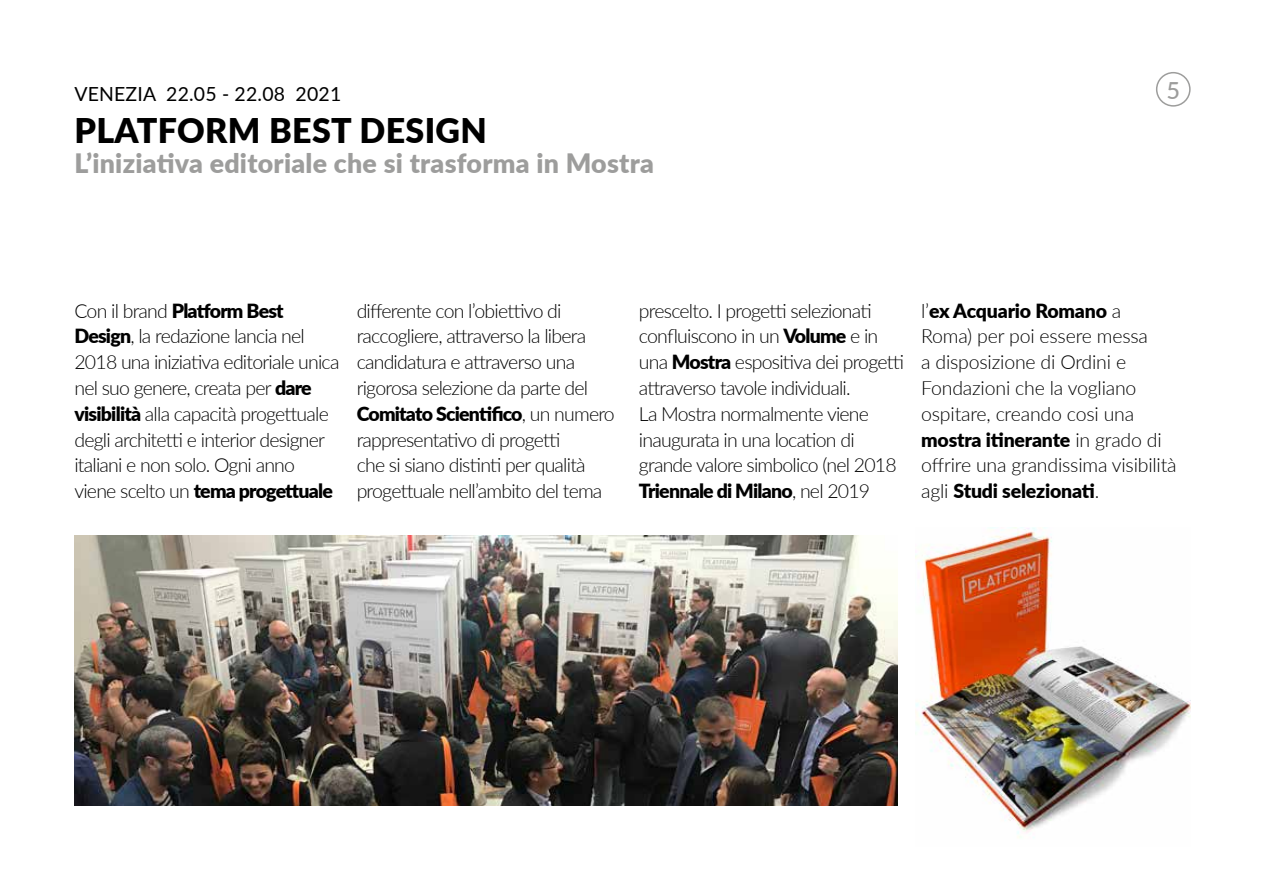
<style>
.page{position:relative;width:1263px;height:893px;background:#fff}
.page>*{position:absolute;margin:0;border:0;box-sizing:border-box;transform-origin:0 0}
.t1{font:900 34.05px "Lato";letter-spacing:.01em;color:#000}
.t2{font:900 26.7px "Lato";letter-spacing:.01em;color:#9d9d9c}
.t3{font:500 23.55px "Lato";color:#9d9d9c}
.t4{font:300 19.5px/25.8px "Lato";letter-spacing:-.04em;color:#000}
.t5{font:300 19.5px/25.8px "Lato";letter-spacing:-.01em;color:#000}
.t6{font:19.5px "Lato";letter-spacing:.01em;color:#000}
.s1{font-weight:900}
</style>
<div class="page">
<img style="left:915px;top:527px;width:276px;height:311px">
<div style="left:1156px;top:72px;width:34px;height:35px;border:2px solid #9d9d9c;border-radius:50%"></div>
<img style="left:74px;top:536px;width:823px;height:270px">
<p class="t6" style="left:74px;top:80px;width:268px">VENEZIA 22.05 - 22.08 2021</p>
<h1 class="t1" style="left:74px;top:105px;width:414px">PLATFORM BEST DESIGN</h1>
<h2 class="t2" style="left:74px;top:143px;width:581px">L’iniziativa editoriale che si trasforma in Mostra</h2>
<p class="t3" style="left:1166px;top:73px;width:15px">5</p>
<p class="t4" style="left:74px;top:297px;width:267px">Con il brand <span class="s1">Platform Best Design</span>, la redazione lancia nel 2018 una iniziativa editoriale unica nel suo genere, creata per <span class="s1">dare visibilità</span> alla capacità progettuale degli architetti e interior designer italiani e non solo. Ogni anno viene scelto un <span class="s1">tema progettuale</span></p>
<p class="t4" style="left:357px;top:297px;width:260px">differente con l’obiettivo di raccogliere, attraverso la libera candidatura e attraverso una rigorosa selezione da parte del<br><span class="s1">Comitato Scientifico</span>, un numero rappresentativo di progetti<br>che si siano distinti per qualità progettuale nell’ambito del tema</p>
<p class="t4" style="left:639px;top:297px;width:267px">prescelto. I progetti selezionati confluiscono in un <span class="s1">Volume</span> e in una <span class="s1">Mostra</span> espositiva dei progetti attraverso tavole individuali.<br>La Mostra normalmente viene inaugurata in una location di grande valore simbolico (nel 2018<br><span class="s1">Triennale di Milano</span>, nel 2019</p>
<p class="t5" style="left:921px;top:297px;width:257px">l’<span class="s1">ex Acquario Romano</span> a<br>Roma) per poi essere messa<br>a disposizione di Ordini e<br>Fondazioni che la vogliano ospitare, creando cosi una <span class="s1">mostra itinerante</span> in grado di offrire una grandissima visibilità agli <span class="s1">Studi selezionati</span>.</p>
</div>
